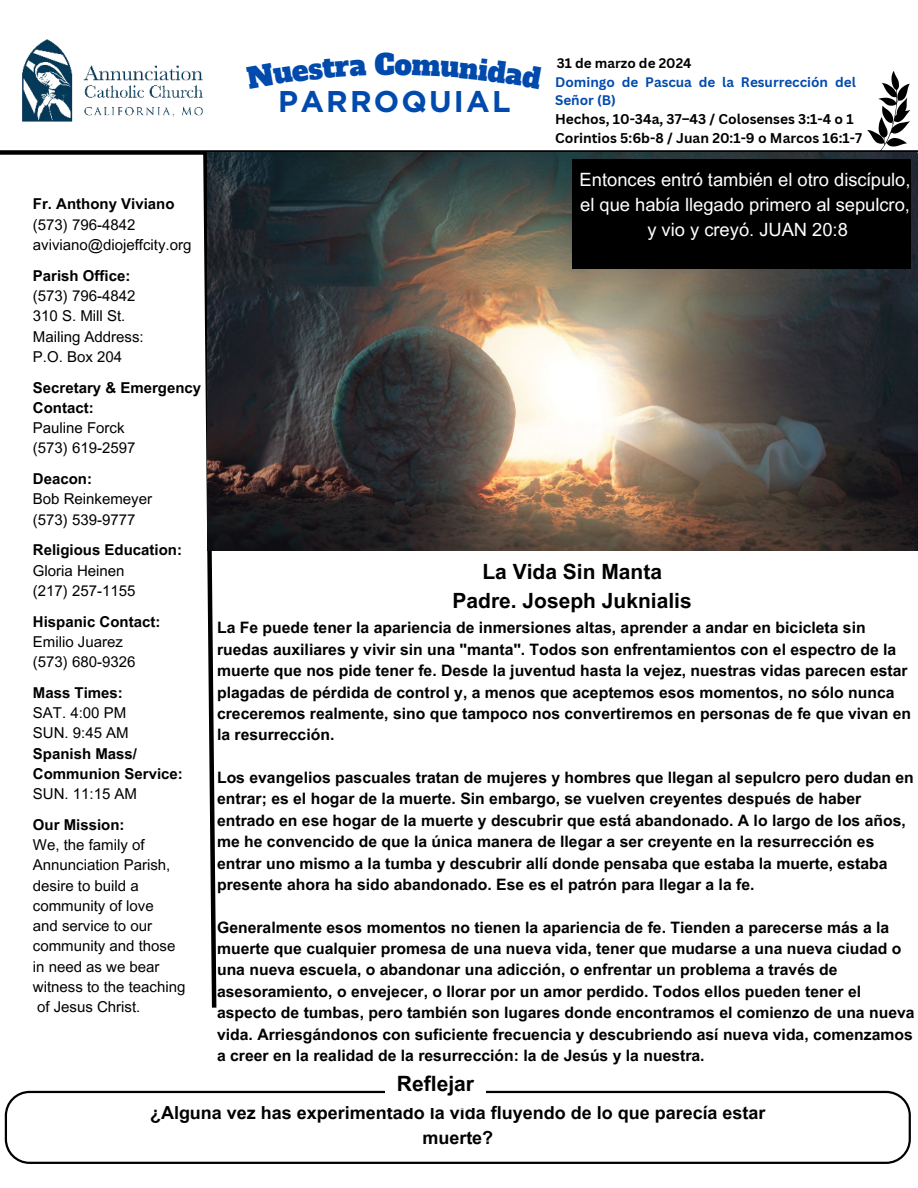
<style>
.page{position:relative;width:918px;height:1188px;background:#fff}
.page>*{position:absolute;margin:0;border:0;box-sizing:border-box;transform-origin:0 0}
.t1{font:700 30px "Gotham";letter-spacing:.075em;color:#004aad}
.t2{font:700 21.15px "Arial MT Pro";color:#000}
.t3{font:700 21px/29.2px "Arial MT Pro";color:#000;text-align:center}
.t4{font:18.3px/25.2px "Arial MT Pro";color:#fff;text-align:center}
.t5{font:700 18px/24.8px "Arial MT Pro";color:#000;text-align:center}
.t6{font:700 15.75px/21.3px "Arial MT Pro";color:#000}
.t7{font:15px/20.2px "Arial MT Pro";color:#000}
.t8{font:700 15px/20.2px "Arial MT Pro";color:#000}
.t9{font:15px/20.2px "Arial MT Pro";color:#fff;text-align:center}
.t10{font:700 13.8px/18.3px "Canva Sans";color:#000}
.t11{font:700 13.5px/18px "Canva Sans";color:#004aad}
.t12{font:700 13.5px "Canva Sans";color:#000}
</style>
<div class="page">
<svg style="left:203px;top:155px;width:14px;height:853px"></svg>
<div style="left:0;top:150px;width:918px;height:5px;background:#000"></div>
<svg style="left:867px;top:71px;width:43px;height:80px"></svg>
<img style="left:22px;top:39px;width:181px;height:83px">
<svg style="left:5px;top:1091px;width:905px;height:73px"></svg>
<div style="left:385px;top:1067px;width:101px;height:41px;background:#fff"></div>
<img style="left:207px;top:152px;width:711px;height:399px">
<div style="left:572px;top:159px;width:338px;height:110px;background:#000"></div>
<p class="t8" style="left:33px;top:194px;width:143px">Fr. Anthony Viviano</p>
<p class="t7" style="left:33px;top:215px;width:160px">(573) 796-4842 aviviano@diojeffcity.org</p>
<p class="t8" style="left:33px;top:266px;width:99px">Parish Office:</p>
<p class="t7" style="left:33px;top:287px;width:112px">(573) 796-4842<br>310 S. Mill St.<br>Mailing Address:<br>P.O. Box 204</p>
<p class="t8" style="left:33px;top:378px;width:170px">Secretary &amp; Emergency<br>Contact:</p>
<p class="t7" style="left:33px;top:419px;width:104px">Pauline Forck (573) 619-2597</p>
<p class="t8" style="left:33px;top:469px;width:61px">Deacon:</p>
<p class="t7" style="left:33px;top:490px;width:121px">Bob Reinkemeyer (573) 539-9777</p>
<p class="t8" style="left:33px;top:541px;width:151px">Religious Education:</p>
<p class="t7" style="left:33px;top:561px;width:104px">Gloria Heinen (217) 257-1155</p>
<p class="t8" style="left:33px;top:612px;width:129px">Hispanic Contact:</p>
<p class="t7" style="left:33px;top:632px;width:104px">Emilio Juarez (573) 680-9326</p>
<p class="t8" style="left:33px;top:683px;width:91px">Mass Times:</p>
<p class="t7" style="left:33px;top:704px;width:97px">SAT. 4:00 PM<br>SUN. 9:45 AM</p>
<p class="t8" style="left:33px;top:744px;width:151px">Spanish Mass/<br>Communion Service:</p>
<p class="t7" style="left:33px;top:785px;width:106px">SUN. 11:15 AM</p>
<p class="t8" style="left:33px;top:815px;width:93px">Our Mission:</p>
<p class="t7" style="left:33px;top:836px;width:154px">We, the family of<br>Annunciation Parish, desire to build a community of love<br>and service to our community and those in need as we bear witness to the teaching of Jesus Christ.</p>
<h1 class="t1" style="left:278px;top:82px;width:234px">PARROQUIAL</h1>
<p class="t12" style="left:557px;top:55px;width:136px">31 de marzo de 2024</p>
<p class="t11" style="left:555px;top:74px;width:302px">Domingo de Pascua de la Resurrección del<br>Señor (B)</p>
<p class="t10" style="left:555px;top:110px;width:309px">Hechos, 10-34a, 37–43 / Colosenses 3:1-4 o 1<br>Corintios 5:6b-8 / Juan 20:1-9 o Marcos 16:1-7</p>
<p class="t4" style="left:580px;top:168px;width:332px">Entonces entró también el otro discípulo, el que había llegado primero al sepulcro, y vio y creyó. JUAN 20:8</p>
<p class="t9" style="left:602px;top:193px;width:308px">Jesús se humilló, haciéndose obediente hasta la muerte, incluso la muerte en una cruz.</p>
<h3 class="t3" style="left:453px;top:558px;width:241px">La Vida Sin Manta<br>Padre. Joseph Juknialis</h3>
<p class="t6" style="left:217px;top:618px;width:696px">La Fe puede tener la apariencia de inmersiones altas, aprender a andar en bicicleta sin ruedas auxiliares y vivir sin una "manta". Todos son enfrentamientos con el espectro de la muerte que nos pide tener fe. Desde la juventud hasta la vejez, nuestras vidas parecen estar plagadas de pérdida de control y, a menos que aceptemos esos momentos, no sólo nunca creceremos realmente, sino que tampoco nos convertiremos en personas de fe que vivan en la resurrección.</p>
<p class="t6" style="left:217px;top:767px;width:698px">Los evangelios pascuales tratan de mujeres y hombres que llegan al sepulcro pero dudan en entrar; es el hogar de la muerte. Sin embargo, se vuelven creyentes después de haber entrado en ese hogar de la muerte y descubrir que está abandonado. A lo largo de los años, me he convencido de que la única manera de llegar a ser creyente en la resurrección es entrar uno mismo a la tumba y descubrir allí donde pensaba que estaba la muerte, estaba presente ahora ha sido abandonado. Ese es el patrón para llegar a la fe.</p>
<p class="t6" style="left:217px;top:917px;width:699px">Generalmente esos momentos no tienen la apariencia de fe. Tienden a parecerse más a la muerte que cualquier promesa de una nueva vida, tener que mudarse a una nueva ciudad o una nueva escuela, o abandonar una adicción, o enfrentar un problema a través de asesoramiento, o envejecer, o llorar por un amor perdido. Todos ellos pueden tener el aspecto de tumbas, pero también son lugares donde encontramos el comienzo de una nueva vida. Arriesgándonos con suficiente frecuencia y descubriendo así nueva vida, comenzamos a creer en la realidad de la resurrección: la de Jesús y la nuestra.</p>
<h2 class="t2" style="left:397px;top:1071px;width:79px">Reflejar</h2>
<p class="t5" style="left:150px;top:1101px;width:617px">¿Alguna vez has experimentado la vida fluyendo de lo que parecía estar muerte?</p>
</div>
